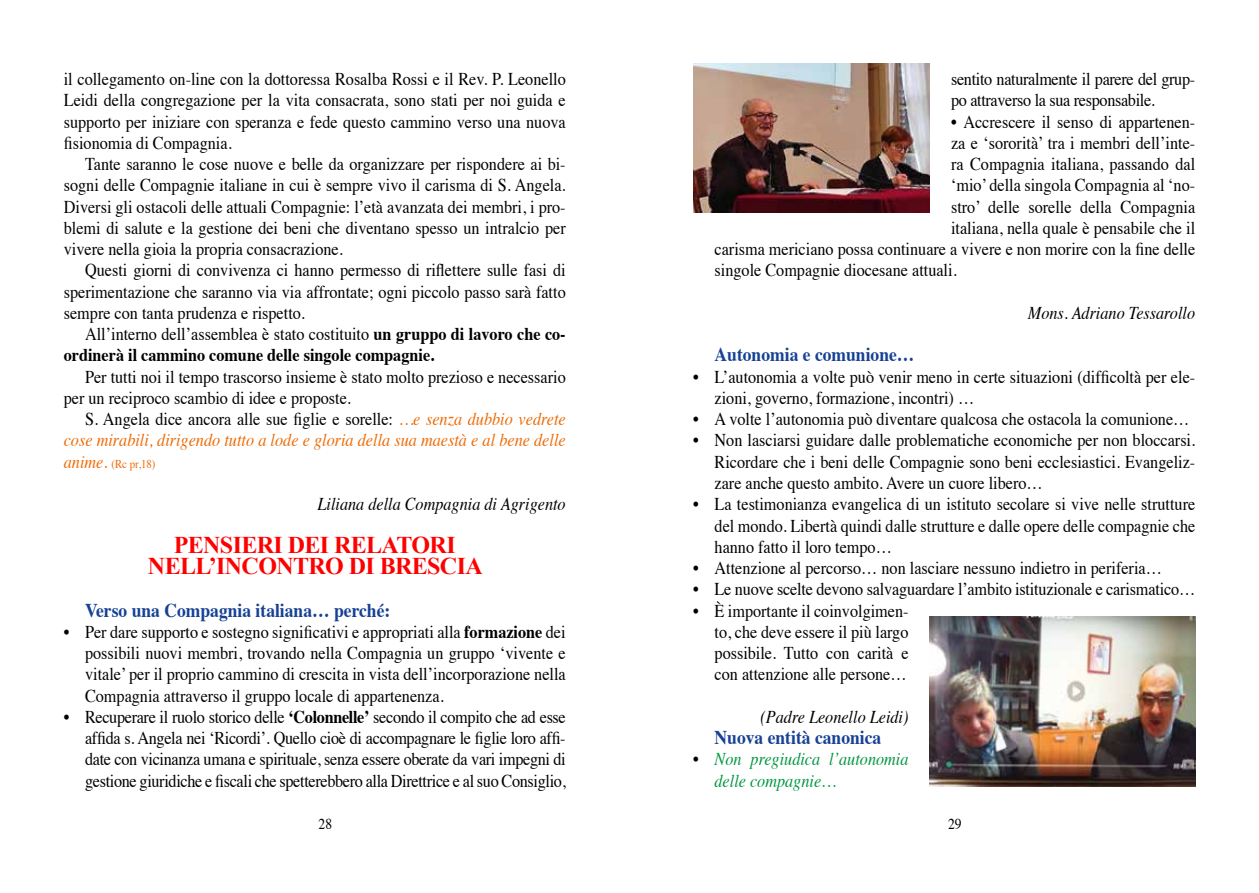
<style>
.page{position:relative;width:1259px;height:893px;background:#fff}
.page>*{position:absolute;margin:0;border:0;box-sizing:border-box;transform-origin:0 0}
.t1{font:700 24px/21.3px "Times New Roman";letter-spacing:-.025em;color:#f00;text-align:center}
.t2{font:700 19.5px "Times";color:#164194;scale:.9 1}
.t3{font:18px/21.3px "Times";color:#000;text-align:justify;scale:.9 1}
.t4{font:italic 18px/21.3px "Times";color:#ed6b06;text-align:right;scale:.9 1}
.t5{font:700 18px/21.3px "Times";color:#000;scale:.9 1}
.t6{font:italic 18px "Times";color:#000;scale:.9 1}
.t7{font:18px/21.3px "Times";letter-spacing:-.02em;color:#000;scale:.9 1}
.t8{font:italic 18px/21.3px "Times";color:#009641;scale:.9 1}
.t9{font:15px "Times";color:#000;scale:.9 1}
.t10{font:12px "Times";color:#ed6b06;scale:.9 1}
.s1{font-weight:400}
.s2{font-style:normal;color:#000}
.s3{font-style:italic;font-size:18px}
.s4{font-weight:700}
</style>
<div class="page">
<img style="left:693px;top:64px;width:236px;height:149px">
<img style="left:929px;top:617px;width:266px;height:170px">
<p class="t3" style="left:64px;top:67px;width:559px">il collegamento on-line con la dottoressa Rosalba Rossi e il Rev. P. Leonello Leidi della congregazione per la vita consacrata, sono stati per noi guida e supporto per iniziare con speranza e fede questo cammino verso una nuova fisionomia di Compagnia.</p>
<p class="t3" style="left:64px;top:152px;width:559px;text-indent:21px">Tante saranno le cose nuove e belle da organizzare per rispondere ai bi&shy;sogni delle Compagnie italiane in cui è sempre vivo il carisma di S. Angela.<br>Diversi gli ostacoli delle attuali Compagnie: l’età avanzata dei membri, i pro&shy;blemi di salute e la gestione dei beni che diventano spesso un intralcio per vivere nella gioia la propria consacrazione.</p>
<p class="t3" style="left:64px;top:258px;width:559px;text-indent:21px">Questi giorni di convivenza ci hanno permesso di riflettere sulle fasi di sperimentazione che saranno via via affrontate; ogni piccolo passo sarà fatto sempre con tanta prudenza e rispetto.</p>
<p class="t5" style="left:64px;top:322px;width:559px;text-indent:21px"><span class="s1">All’interno dell’assemblea è stato costituito</span> un gruppo di lavoro che co&shy;ordinerà il cammino comune delle singole compagnie.</p>
<p class="t3" style="left:64px;top:364px;width:559px;text-indent:21px">Per tutti noi il tempo trascorso insieme è stato molto prezioso e necessario per un reciproco scambio di idee e proposte.</p>
<p class="t4" style="left:64px;top:407px;width:559px"><span class="s2">S. Angela dice ancora alle sue figlie e sorelle:</span> …e senza dubbio vedrete cose mirabili, dirigendo tutto a lode e gloria della sua maestà e al bene delle</p>
<p class="t10" style="left:64px;top:452px;width:103px"><span class="s3">anime.</span> (Rc pr,18)</p>
<p class="t6" style="left:317px;top:489px;width:277px">Liliana della Compagnia di Agrigento</p>
<h1 class="t1" style="left:148px;top:533px;width:336px">PENSIERI DEI RELATORI<br>NELL’INCONTRO DI BRESCIA</h1>
<p class="t2" style="left:85px;top:591px;width:341px">Verso una Compagnia italiana… perché:</p>
<p class="t3" style="left:85px;top:620px;width:535px;text-indent:-21px">• Per dare supporto e sostegno significativi e appropriati alla <span class="s4">formazione</span> dei possibili nuovi membri, trovando nella Compagnia un gruppo ‘vivente e vitale’ per il proprio cammino di crescita in vista dell’incorporazione nella Compagnia attraverso il gruppo locale di appartenenza.</p>
<p class="t3" style="left:85px;top:705px;width:536px;text-indent:-21px">• Recuperare il ruolo storico delle <span class="s4">‘Colonnelle’</span> secondo il compito che ad esse affida s. Angela nei ‘Ricordi’. Quello cioè di accompagnare le figlie loro affi&shy;date con vicinanza umana e spirituale, senza essere oberate da vari impegni di gestione giuridiche e fiscali che spetterebbero alla Direttrice e al suo Consiglio,</p>
<p class="t7" style="left:951px;top:67px;width:273px">sentito naturalmente il parere del grup&shy;po attraverso la sua responsabile.</p>
<p class="t3" style="left:951px;top:109px;width:273px">• Accrescere il senso di appartenen-</p>
<p class="t3" style="left:951px;top:131px;width:273px">za e ‘sororità’ tra i membri dell’inte-</p>
<p class="t3" style="left:951px;top:152px;width:273px">ra Compagnia italiana, passando dal</p>
<p class="t3" style="left:951px;top:173px;width:273px">‘mio’ della singola Compagnia al ‘no-</p>
<p class="t3" style="left:951px;top:194px;width:273px">stro’ delle sorelle della Compagnia</p>
<p class="t3" style="left:951px;top:216px;width:273px">italiana, nella quale è pensabile che il</p>
<p class="t3" style="left:714px;top:237px;width:535px">carisma mericiano possa continuare a vivere e non morire con la fine delle</p>
<p class="t3" style="left:714px;top:258px;width:270px">singole Compagnie diocesane attuali.</p>
<p class="t6" style="left:1028px;top:297px;width:187px">Mons. Adriano Tessarollo</p>
<p class="t2" style="left:714px;top:336px;width:224px">Autonomia e comunione…</p>
<p class="t3" style="left:714px;top:364px;width:535px;text-indent:-21px">• L’autonomia a volte può venir meno in certe situazioni (difficoltà per ele&shy;zioni, governo, formazione, incontri) …</p>
<p class="t3" style="left:693px;top:407px;width:553px">• A volte l’autonomia può diventare qualcosa che ostacola la comunione…</p>
<p class="t3" style="left:714px;top:428px;width:535px;text-indent:-21px">• Non lasciarsi guidare dalle problematiche economiche per non bloccarsi.<br>Ricordare che i beni delle Compagnie sono beni ecclesiastici. Evangeliz&shy;zare anche questo ambito. Avere un cuore libero…</p>
<p class="t3" style="left:714px;top:492px;width:535px;text-indent:-21px">• La testimonianza evangelica di un istituto secolare si vive nelle strutture del mondo. Libertà quindi dalle strutture e dalle opere delle compagnie che hanno fatto il loro tempo…</p>
<p class="t3" style="left:693px;top:556px;width:522px">• Attenzione al percorso… non lasciare nessuno indietro in periferia…</p>
<p class="t3" style="left:693px;top:577px;width:559px">• Le nuove scelte devono salvaguardare l’ambito istituzionale e carismatico…</p>
<p class="t3" style="left:714px;top:598px;width:217px;text-indent:-21px">• È importante il coinvolgimen&shy;to, che deve essere il più largo possibile. Tutto con carità e con attenzione alle persone…</p>
<p class="t6" style="left:760px;top:701px;width:166px">(Padre Leonello Leidi)</p>
<p class="t2" style="left:714px;top:719px;width:187px">Nuova entità canonica</p>
<p class="t8" style="left:714px;top:748px;width:217px;text-indent:-21px"><span class="s2">•</span> Non pregiudica l’autonomia delle compagnie…</p>
<p class="t9" style="left:319px;top:810px;width:16px">28</p>
<p class="t9" style="left:948px;top:810px;width:16px">29</p>
</div>
